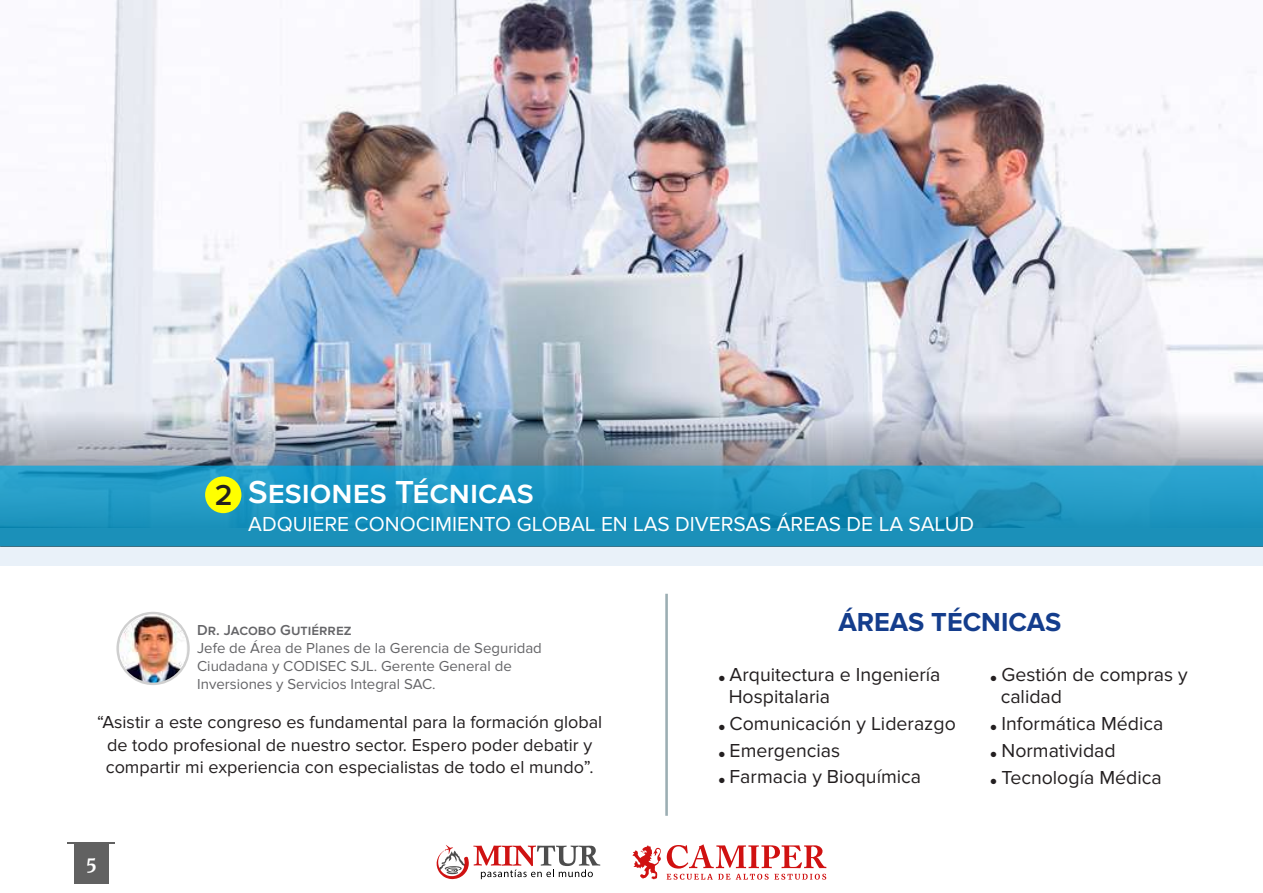
<style>
.page{position:relative;width:1263px;height:893px;background:#fff}
.page>*{position:absolute;margin:0;border:0;box-sizing:border-box;transform-origin:0 0}
.t1{font:600 33px "Proxima Nova";color:#fff}
.t2{font:600 29.85px "Proxima Nova";color:#231f20}
.t3{font:700 27px "Proxima Nova";color:#143d8c}
.t4{font:21px "Proxima Nova";color:#fff}
.t5{font:19.5px/22.5px "Proxima Nova";color:#231f20}
.t6{font:18px/22.5px "Proxima Nova";color:#231f20;text-align:center}
.t7{font:700 18px "Merriweather";color:#fff}
.t8{font:15px/18px "Proxima Nova";color:#656568}
.t9{font:600 15px "Proxima Nova";color:#656568}
.s1{font-size:9px}
</style>
<div class="page">
<svg style="left:436px;top:845px;width:164px;height:34px"></svg>
<svg style="left:633px;top:844px;width:193px;height:36px"></svg>
<div style="left:74px;top:842px;width:34px;height:42px;background:#616161"></div>
<hr style="left:68px;top:842px;width:47px;height:1px;background:#616161">
<img style="left:0;top:0;width:1263px;height:404px">
<img style="left:0;top:404px;width:1263px;height:62px">
<div style="left:0;top:547px;width:1263px;height:19px;background:#e9f1f9"></div>
<svg style="left:0;top:466px;width:1263px;height:81px;background:#1d94bf"></svg>
<div style="left:205px;top:476px;width:36px;height:37px;background:#ff0;border-radius:50%"></div>
<hr style="left:665px;top:594px;width:3px;height:222px;background:#9caeb3">
<svg style="left:116px;top:612px;width:74px;height:73px"></svg>
<img style="left:119px;top:614px;width:68px;height:69px;border-radius:50%">
<img style="left:146px;top:617px;width:36px;height:13px">
<img style="left:120px;top:617px;width:26px;height:65px">
<h2 class="t2" style="left:215px;top:477px;width:19px">2</h2>
<h1 class="t1" style="left:248px;top:473px;width:287px">Sesiones Técnicas</h1>
<p class="t4" style="left:248px;top:512px;width:727px">ADQUIERE CONOCIMIENTO GLOBAL EN LAS DIVERSAS ÁREAS DE LA SALUD</p>
<p class="t9" style="left:197px;top:622px;width:156px">Dr. Jacobo Gutiérrez</p>
<p class="t8" style="left:197px;top:640px;width:346px">Jefe de Área de Planes de la Gerencia de Seguridad<br>Ciudadana y CODISEC SJL. Gerente General de<br>Inversiones y Servicios Integral SAC.</p>
<p class="t6" style="left:97px;top:711px;width:507px">“Asistir a este congreso es fundamental para la formación global de todo profesional de nuestro sector. Espero poder debatir y compartir mi experiencia con especialistas de todo el mundo”.</p>
<p class="t7" style="left:86px;top:850px;width:13px">5</p>
<h3 class="t3" style="left:838px;top:607px;width:224px">ÁREAS TÉCNICAS</h3>
<p class="t5" style="left:729px;top:663px;width:213px;text-indent:-10px"><span class="s1">●</span> Arquitectura e Ingeniería<br>Hospitalaria</p>
<p class="t5" style="left:719px;top:712px;width:239px"><span class="s1">●</span> Comunicación y Liderazgo</p>
<p class="t5" style="left:719px;top:739px;width:123px"><span class="s1">●</span> Emergencias</p>
<p class="t5" style="left:719px;top:766px;width:204px"><span class="s1">●</span> Farmacia y Bioquímica</p>
<p class="t5" style="left:1001px;top:663px;width:189px;text-indent:-10px"><span class="s1">●</span> Gestión de compras y calidad</p>
<p class="t5" style="left:990px;top:713px;width:174px"><span class="s1">●</span> Informática Médica</p>
<p class="t5" style="left:990px;top:739px;width:127px"><span class="s1">●</span> Normatividad</p>
<p class="t5" style="left:990px;top:766px;width:173px"><span class="s1">●</span> Tecnología Médica</p>
</div>
